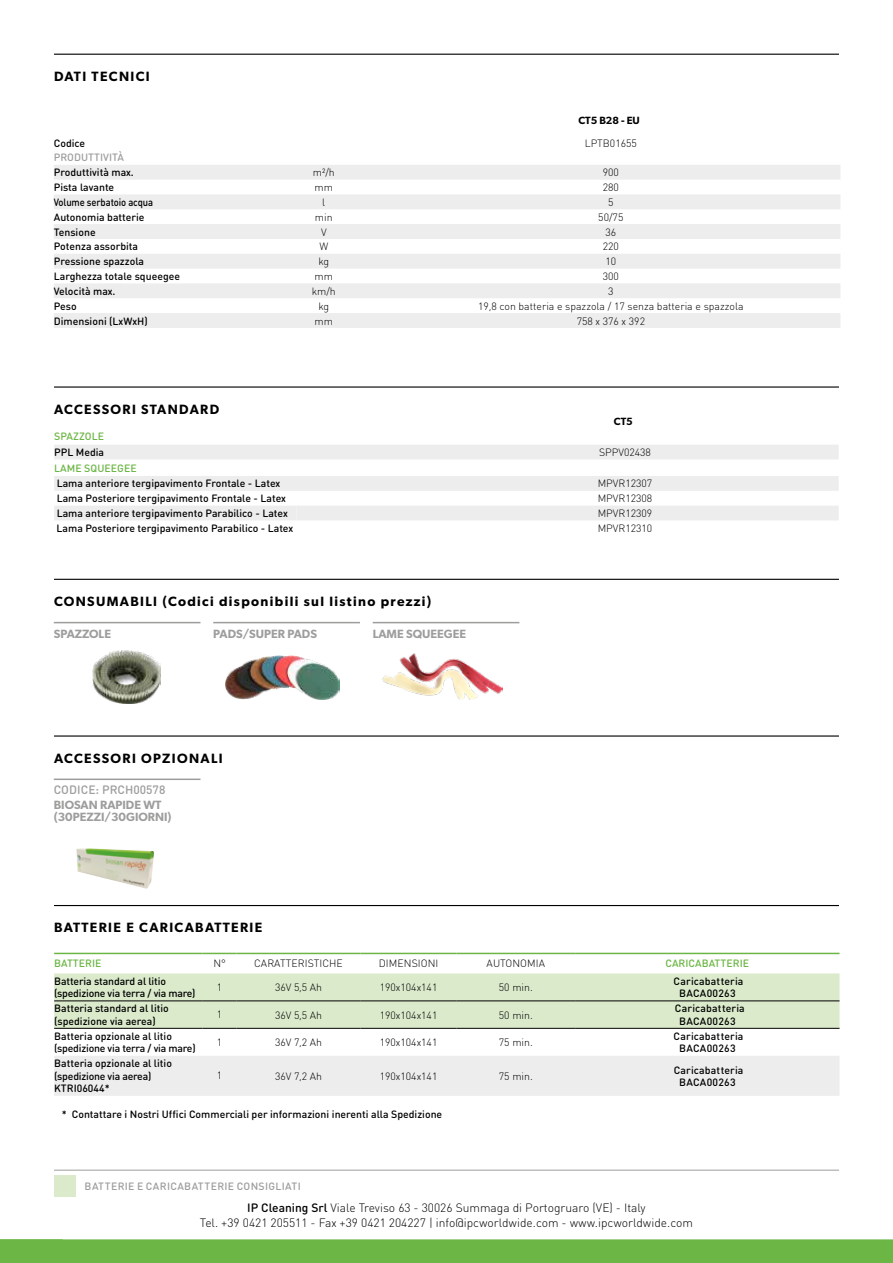
<style>
.page{position:relative;width:893px;height:1263px;background:#fff}
.page>*{position:absolute;margin:0;border:0;box-sizing:border-box;transform-origin:0 0}
.t1{font:600 13.5px "Gibson";letter-spacing:.1em;color:#000}
.t2{font:300 12px/14.4px "DIN Round Pro";color:#000;text-align:center}
.t3{font:600 12px/12px "Gibson";color:#9d9d9c}
.t4{font:500 12px "DIN Round Pro";color:#9d9d9c}
.t5{font:500 10.5px/12.6px "DIN Round Pro";color:#000}
.t6{font:300 10.5px "DIN Round Pro";color:#000}
.t7{font:500 10.5px/12.6px "DIN Round Pro";letter-spacing:.02em;color:#000;text-align:center}
.t8{font:500 10.5px/12.6px "DIN Round Pro";letter-spacing:-.02em;color:#000}
.t9{font:500 10.5px "DIN Round Pro";letter-spacing:.005em;color:#6bb644}
.t10{font:500 10.5px "DIN Round Pro";letter-spacing:.025em;color:#9d9d9c}
.t11{font:500 10.5px "DIN Round Pro";color:#000;scale:.9 1}
.t12{font:600 10.5px "Gibson";color:#000}
.t13{font:500 10.5px "DIN Round Pro";letter-spacing:.005em;color:#9d9d9c}
.s1{font-weight:500}
</style>
<div class="page">
<div style="left:0;top:1239px;width:893px;height:24px;background:#6bb644"></div>
<hr style="left:54px;top:778px;width:146px;height:2px;background:#9d9d9c">
<div style="left:54px;top:1176px;width:21px;height:21px;background:#daeacb"></div>
<hr style="left:54px;top:1170px;width:785px;height:1px;background:#9d9d9c">
<hr style="left:54px;top:54px;width:785px;height:1px;background:#000">
<hr style="left:54px;top:579px;width:785px;height:1px;background:#000">
<hr style="left:54px;top:386px;width:785px;height:2px;background:#000">
<hr style="left:54px;top:735px;width:785px;height:2px;background:#000">
<svg style="left:54px;top:445px;width:785px;height:75px;fill:#f0f0f0"></svg>
<div style="left:297px;top:506px;width:542px;height:14px;background:#ededed"></div>
<hr style="left:54px;top:905px;width:785px;height:1px;background:#000">
<hr style="left:54px;top:622px;width:146px;height:1px;background:#9d9d9c">
<hr style="left:213px;top:622px;width:147px;height:1px;background:#9d9d9c">
<hr style="left:373px;top:622px;width:146px;height:1px;background:#9d9d9c">
<img style="left:225px;top:656px;width:115px;height:44px">
<img style="left:92px;top:650px;width:69px;height:54px">
<img style="left:383px;top:654px;width:120px;height:46px">
<img style="left:76px;top:848px;width:78px;height:41px">
<div style="left:54px;top:165px;width:786px;height:15px;background:#ededed"></div>
<svg style="left:54px;top:195px;width:786px;height:133px;fill:#ededed"></svg>
<svg style="left:54px;top:973px;width:785px;height:123px"></svg>
<hr style="left:54px;top:953px;width:149px;height:1px;background:#6bb644">
<hr style="left:203px;top:953px;width:34px;height:1px;background:#6bb644">
<hr style="left:237px;top:953px;width:124px;height:1px;background:#6bb644">
<hr style="left:361px;top:953px;width:96px;height:1px;background:#6bb644">
<hr style="left:457px;top:953px;width:118px;height:1px;background:#6bb644">
<hr style="left:575px;top:953px;width:264px;height:1px;background:#6bb644">
<hr style="left:54px;top:1001px;width:149px;height:1px;background:#000">
<hr style="left:203px;top:1001px;width:34px;height:1px;background:#000">
<hr style="left:237px;top:1001px;width:124px;height:1px;background:#000">
<hr style="left:361px;top:1001px;width:96px;height:1px;background:#000">
<hr style="left:457px;top:1001px;width:118px;height:1px;background:#000">
<hr style="left:575px;top:1001px;width:264px;height:1px;background:#000">
<hr style="left:54px;top:1028px;width:149px;height:1px;background:#000">
<hr style="left:203px;top:1028px;width:34px;height:1px;background:#000">
<hr style="left:237px;top:1028px;width:124px;height:1px;background:#000">
<hr style="left:361px;top:1028px;width:96px;height:1px;background:#000">
<hr style="left:457px;top:1028px;width:118px;height:1px;background:#000">
<hr style="left:575px;top:1028px;width:264px;height:1px;background:#000">
<p class="t1" style="left:54px;top:68px;width:97px">DATI TECNICI</p>
<p class="t12" style="left:578px;top:114px;width:63px">CT5 B28 - EU</p>
<p class="t5" style="left:54px;top:136px;width:33px">Codice</p>
<p class="t6" style="left:585px;top:136px;width:54px">LPTB01655</p>
<p class="t13" style="left:54px;top:150px;width:72px">PRODUTTIVITÀ</p>
<p class="t5" style="left:54px;top:166px;width:82px">Produttività max.</p>
<p class="t6" style="left:313px;top:166px;width:23px">m²/h</p>
<p class="t6" style="left:603px;top:166px;width:18px">900</p>
<p class="t5" style="left:54px;top:181px;width:62px">Pista lavante</p>
<p class="t6" style="left:315px;top:180px;width:20px">mm</p>
<p class="t6" style="left:603px;top:180px;width:18px">280</p>
<p class="t11" style="left:54px;top:195px;width:112px">Volume serbatoio acqua</p>
<p class="t6" style="left:322px;top:195px;width:5px">l</p>
<p class="t6" style="left:608px;top:195px;width:7px">5</p>
<p class="t5" style="left:54px;top:210px;width:92px">Autonomia batterie</p>
<p class="t6" style="left:315px;top:210px;width:19px">min</p>
<p class="t6" style="left:598px;top:210px;width:27px">50/75</p>
<p class="t5" style="left:54px;top:225px;width:43px">Tensione</p>
<p class="t6" style="left:321px;top:225px;width:7px">V</p>
<p class="t6" style="left:605px;top:225px;width:12px">36</p>
<p class="t5" style="left:54px;top:240px;width:86px">Potenza assorbita</p>
<p class="t6" style="left:319px;top:240px;width:10px">W</p>
<p class="t6" style="left:603px;top:240px;width:18px">220</p>
<p class="t5" style="left:54px;top:255px;width:92px">Pressione spazzola</p>
<p class="t6" style="left:318px;top:255px;width:12px">kg</p>
<p class="t6" style="left:605px;top:255px;width:12px">10</p>
<p class="t5" style="left:54px;top:270px;width:128px">Larghezza totale squeegee</p>
<p class="t6" style="left:315px;top:269px;width:20px">mm</p>
<p class="t6" style="left:603px;top:269px;width:18px">300</p>
<p class="t5" style="left:54px;top:284px;width:63px">Velocità max.</p>
<p class="t6" style="left:312px;top:284px;width:26px">km/h</p>
<p class="t6" style="left:608px;top:284px;width:7px">3</p>
<p class="t5" style="left:54px;top:299px;width:25px">Peso</p>
<p class="t6" style="left:319px;top:299px;width:12px">kg</p>
<p class="t6" style="left:478px;top:299px;width:267px">19,8 con batteria e spazzola / 17 senza batteria e spazzola</p>
<p class="t5" style="left:54px;top:314px;width:95px">Dimensioni (LxWxH)</p>
<p class="t6" style="left:315px;top:314px;width:20px">mm</p>
<p class="t6" style="left:577px;top:314px;width:70px">758 x 376 x 392</p>
<p class="t1" style="left:54px;top:401px;width:167px">ACCESSORI STANDARD</p>
<p class="t12" style="left:614px;top:415px;width:20px">CT5</p>
<p class="t9" style="left:54px;top:429px;width:51px">SPAZZOLE</p>
<p class="t5" style="left:54px;top:446px;width:52px">PPL Media</p>
<p class="t6" style="left:599px;top:445px;width:54px">SPPV02438</p>
<p class="t9" style="left:54px;top:461px;width:84px">LAME SQUEEGEE</p>
<p class="t5" style="left:57px;top:477px;width:225px">Lama anteriore tergipavimento Frontale - Latex</p>
<p class="t6" style="left:598px;top:477px;width:56px">MPVR12307</p>
<p class="t5" style="left:57px;top:492px;width:231px">Lama Posteriore tergipavimento Frontale - Latex</p>
<p class="t6" style="left:598px;top:492px;width:56px">MPVR12308</p>
<p class="t5" style="left:57px;top:507px;width:233px">Lama anteriore tergipavimento Parabilico - Latex</p>
<p class="t6" style="left:598px;top:506px;width:56px">MPVR12309</p>
<p class="t5" style="left:57px;top:521px;width:238px">Lama Posteriore tergipavimento Parabilico - Latex</p>
<p class="t6" style="left:598px;top:521px;width:56px">MPVR12310</p>
<p class="t1" style="left:54px;top:593px;width:379px">CONSUMABILI (Codici disponibili sul listino prezzi)</p>
<p class="t3" style="left:54px;top:627px;width:59px">SPAZZOLE</p>
<p class="t3" style="left:213px;top:627px;width:105px">PADS/SUPER PADS</p>
<p class="t3" style="left:373px;top:627px;width:95px">LAME SQUEEGEE</p>
<p class="t1" style="left:54px;top:750px;width:170px">ACCESSORI OPZIONALI</p>
<p class="t4" style="left:54px;top:782px;width:113px">CODICE: PRCH00578</p>
<p class="t3" style="left:54px;top:799px;width:119px">BIOSAN RAPIDE WT (30PEZZI/30GIORNI)</p>
<p class="t1" style="left:54px;top:919px;width:210px">BATTERIE E CARICABATTERIE</p>
<p class="t9" style="left:54px;top:956px;width:49px">BATTERIE</p>
<p class="t6" style="left:213px;top:957px;width:14px">N°</p>
<p class="t6" style="left:254px;top:957px;width:90px">CARATTERISTICHE</p>
<p class="t6" style="left:379px;top:957px;width:61px">DIMENSIONI</p>
<p class="t6" style="left:487px;top:957px;width:60px">AUTONOMIA</p>
<p class="t9" style="left:665px;top:956px;width:85px">CARICABATTERIE</p>
<p class="t8" style="left:54px;top:974px;width:143px">Batteria standard al litio (spedizione via terra / via mare)</p>
<p class="t6" style="left:217px;top:980px;width:7px">1</p>
<p class="t6" style="left:275px;top:980px;width:49px">36V 5,5 Ah</p>
<p class="t6" style="left:380px;top:980px;width:59px">190x104x141</p>
<p class="t6" style="left:499px;top:980px;width:35px">50 min.</p>
<p class="t7" style="left:674px;top:974px;width:71px">Caricabatteria<br>BACA00263</p>
<p class="t5" style="left:54px;top:1002px;width:116px">Batteria standard al litio (spedizione via aerea)</p>
<p class="t6" style="left:217px;top:1007px;width:7px">1</p>
<p class="t6" style="left:275px;top:1008px;width:49px">36V 5,5 Ah</p>
<p class="t6" style="left:380px;top:1008px;width:59px">190x104x141</p>
<p class="t6" style="left:499px;top:1008px;width:35px">50 min.</p>
<p class="t7" style="left:675px;top:1002px;width:71px">Caricabatteria<br>BACA00263</p>
<p class="t5" style="left:54px;top:1029px;width:143px">Batteria opzionale al litio (spedizione via terra / via mare)</p>
<p class="t6" style="left:217px;top:1035px;width:7px">1</p>
<p class="t6" style="left:275px;top:1035px;width:49px">36V 7,2 Ah</p>
<p class="t6" style="left:380px;top:1035px;width:59px">190x104x141</p>
<p class="t6" style="left:499px;top:1035px;width:35px">75 min.</p>
<p class="t7" style="left:674px;top:1029px;width:71px">Caricabatteria<br>BACA00263</p>
<p class="t5" style="left:54px;top:1057px;width:119px">Batteria opzionale al litio (spedizione via aerea)<br>KTRI06044*</p>
<p class="t6" style="left:217px;top:1069px;width:7px">1</p>
<p class="t6" style="left:275px;top:1069px;width:49px">36V 7,2 Ah</p>
<p class="t6" style="left:380px;top:1069px;width:59px">190x104x141</p>
<p class="t6" style="left:499px;top:1069px;width:35px">75 min.</p>
<p class="t7" style="left:674px;top:1063px;width:71px">Caricabatteria<br>BACA00263</p>
<p class="t5" style="left:62px;top:1107px;width:382px">* Contattare i Nostri Uffici Commerciali per informazioni inerenti alla Spedizione</p>
<p class="t10" style="left:85px;top:1179px;width:218px">BATTERIE E CARICABATTERIE CONSIGLIATI</p>
<p class="t2" style="left:200px;top:1200px;width:494px"><span class="s1">IP Cleaning Srl</span> Viale Treviso 63 - 30026 Summaga di Portogruaro (VE) - Italy<br>Tel. +39 0421 205511 - Fax +39 0421 204227 | info@ipcworldwide.com - www.ipcworldwide.com</p>
</div>
